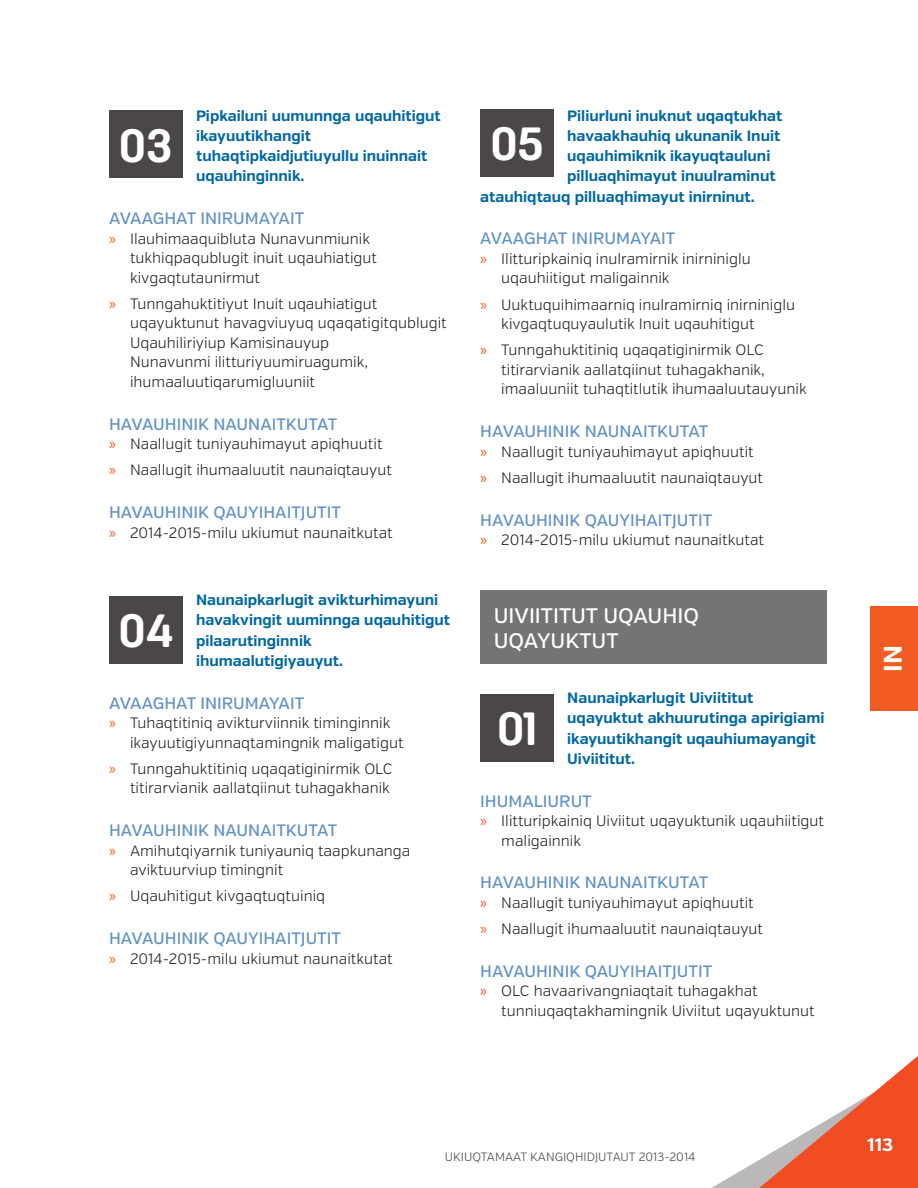
<style>
.page{position:relative;width:918px;height:1188px;background:#fff}
.page>*{position:absolute;margin:0;border:0;box-sizing:border-box;transform-origin:0 0}
.t1{font:700 46.5px "Antartida RD Ess";color:#fff}
.t2{font:700 25.5px "Verb";color:#fff}
.t3{font:500 21px/25.2px "Verb";color:#fff}
.t4{font:700 18px "Verb";color:#fff}
.Heading_3{font:500 16.5px "Verb";color:#6192c7}
.t5{font:300 15px/19.5px "Verb";color:#231f20}
.Recommendations{font:700 15px/20.2px "Verb";color:#0168a4}
.t6{font:300 12px "Verb";color:#4a4746}
.s1{font-family:"Myriad Pro";font-weight:400;font-size:16.5px;color:#f25b21}
</style>
<div class="page">
<div style="left:870px;top:607px;width:48px;height:104px;background:#f25b21"></div>
<svg style="left:712px;top:1056px;width:206px;height:132px"></svg>
<div style="left:109px;top:110px;width:74px;height:68px;background:#4a4746"></div>
<div style="left:109px;top:596px;width:74px;height:67px;background:#4a4746"></div>
<div style="left:480px;top:109px;width:74px;height:67px;background:#4a4746"></div>
<div style="left:480px;top:590px;width:346px;height:74px;background:#767473"></div>
<div style="left:480px;top:694px;width:74px;height:68px;background:#4a4746"></div>
<p class="Recommendations" style="left:196px;top:105px;width:246px">Pipkailuni uumunnga uqauhitigut ikayuutikhangit tuhaqtipkaidjutiuyullu inuinnait uqauhinginnik.</p>
<p class="Heading_3" style="left:109px;top:208px;width:197px">AVAAGHAT INIRUMAYAIT</p>
<p class="t5" style="left:130px;top:229px;width:249px;text-indent:-21px"><span class="s1">»</span> Ilauhimaaquibluta Nunavunmiunik tukhiqpaqublugit inuit uqauhiatigut kivgaqtutaunirmut</p>
<p class="t5" style="left:130px;top:294px;width:318px;text-indent:-21px"><span class="s1">»</span> Tunngahuktitiyut Inuit uqauhiatigut uqayuktunut havagviuyuq uqaqatigitqublugit Uqauhiliriyiup Kamisinauyup<br>Nunavunmi ilitturiyuumiruagumik, ihumaaluutiqarumigluuniit</p>
<p class="Heading_3" style="left:109px;top:414px;width:230px">HAVAUHINIK NAUNAITKUTAT</p>
<p class="t5" style="left:109px;top:434px;width:275px"><span class="s1">»</span> Naallugit tuniyauhimayut apiqhuutit</p>
<p class="t5" style="left:109px;top:461px;width:284px"><span class="s1">»</span> Naallugit ihumaaluutit naunaiqtauyut</p>
<p class="Heading_3" style="left:109px;top:502px;width:233px">HAVAUHINIK QAUYIHAITJUTIT</p>
<p class="t5" style="left:109px;top:523px;width:285px"><span class="s1">»</span> 2014-2015-milu ukiumut naunaitkutat</p>
<p class="t1" style="left:119px;top:120px;width:56px">03</p>
<p class="Recommendations" style="left:196px;top:590px;width:256px">Naunaipkarlugit avikturhimayuni havakvingit uuminnga uqauhitigut pilaarutinginnik ihumaalutigiyauyut.</p>
<p class="Heading_3" style="left:109px;top:693px;width:197px">AVAAGHAT INIRUMAYAIT</p>
<p class="t5" style="left:130px;top:713px;width:275px;text-indent:-21px"><span class="s1">»</span> Tuhaqtitiniq avikturviinnik timinginnik ikayuutigiyunnaqtamingnik maligatigut</p>
<p class="t5" style="left:109px;top:759px;width:285px;text-align:right"><span class="s1">»</span> Tunngahuktitiniq uqaqatiginirmik OLC titirarvianik aallatqiinut tuhagakhanik</p>
<p class="Heading_3" style="left:109px;top:820px;width:230px">HAVAUHINIK NAUNAITKUTAT</p>
<p class="t5" style="left:130px;top:841px;width:282px;text-indent:-21px"><span class="s1">»</span> Amihutqiyarnik tuniyauniq taapkunanga aviktuurviup timingnit</p>
<p class="t5" style="left:109px;top:887px;width:218px"><span class="s1">»</span> Uqauhitigut kivgaqtuqtuiniq</p>
<p class="Heading_3" style="left:109px;top:928px;width:233px">HAVAUHINIK QAUYIHAITJUTIT</p>
<p class="t5" style="left:109px;top:949px;width:285px"><span class="s1">»</span> 2014-2015-milu ukiumut naunaitkutat</p>
<p class="t1" style="left:118px;top:605px;width:56px">04</p>
<p class="Recommendations" style="left:567px;top:105px;width:217px">Piliurluni inuknut uqaqtukhat</p>
<p class="Recommendations" style="left:567px;top:126px;width:215px">havaakhauhiq ukunanik Inuit</p>
<p class="Recommendations" style="left:567px;top:146px;width:205px">uqauhimiknik ikayuqtauluni</p>
<p class="Recommendations" style="left:567px;top:166px;width:210px">pilluaqhimayut inuulraminut</p>
<p class="Recommendations" style="left:480px;top:186px;width:276px">atauhiqtauq pilluaqhimayut inirninut.</p>
<p class="Heading_3" style="left:480px;top:229px;width:197px">AVAAGHAT INIRUMAYAIT</p>
<p class="t5" style="left:501px;top:249px;width:251px;text-indent:-21px"><span class="s1">»</span> Ilitturipkainiq inulramirnik inirniniglu uqauhiitigut maligainnik</p>
<p class="t5" style="left:501px;top:295px;width:295px;text-indent:-21px"><span class="s1">»</span> Uuktuquihimaarniq inulramirniq inirniniglu kivgaqtuquyaulutik Inuit uqauhitigut</p>
<p class="t5" style="left:501px;top:341px;width:307px;text-indent:-21px"><span class="s1">»</span> Tunngahuktitiniq uqaqatiginirmik OLC titirarvianik aallatqiinut tuhagakhanik, imaaluuniit tuhaqtitlutik ihumaaluutauyunik</p>
<p class="Heading_3" style="left:480px;top:421px;width:230px">HAVAUHINIK NAUNAITKUTAT</p>
<p class="t5" style="left:480px;top:442px;width:275px"><span class="s1">»</span> Naallugit tuniyauhimayut apiqhuutit</p>
<p class="t5" style="left:480px;top:468px;width:284px"><span class="s1">»</span> Naallugit ihumaaluutit naunaiqtauyut</p>
<p class="Heading_3" style="left:480px;top:510px;width:233px">HAVAUHINIK QAUYIHAITJUTIT</p>
<p class="t5" style="left:480px;top:530px;width:285px"><span class="s1">»</span> 2014-2015-milu ukiumut naunaitkutat</p>
<p class="t1" style="left:490px;top:118px;width:55px">05</p>
<p class="t3" style="left:494px;top:603px;width:207px">UIVIITITUT UQAUHIQ<br>UQAYUKTUT</p>
<p class="Recommendations" style="left:567px;top:688px;width:259px">Naunaipkarlugit Uiviititut uqayuktut akhuurutinga apirigiami ikayuutikhangit uqauhiumayangit<br>Uiviititut.</p>
<p class="Heading_3" style="left:480px;top:791px;width:113px">IHUMALIURUT</p>
<p class="t5" style="left:501px;top:811px;width:324px;text-indent:-21px"><span class="s1">»</span> Ilitturipkainiq Uiviitut uqayuktunik uqauhiitigut maligainnik</p>
<p class="Heading_3" style="left:480px;top:873px;width:230px">HAVAUHINIK NAUNAITKUTAT</p>
<p class="t5" style="left:480px;top:893px;width:275px"><span class="s1">»</span> Naallugit tuniyauhimayut apiqhuutit</p>
<p class="t5" style="left:480px;top:919px;width:284px"><span class="s1">»</span> Naallugit ihumaaluutit naunaiqtauyut</p>
<p class="Heading_3" style="left:480px;top:961px;width:233px">HAVAUHINIK QAUYIHAITJUTIT</p>
<p class="t5" style="left:501px;top:982px;width:315px;text-indent:-21px"><span class="s1">»</span> OLC havaarivangniaqtait tuhagakhat tunniuqaqtakhamingnik Uiviitut uqayuktunut</p>
<p class="t1" style="left:497px;top:704px;width:42px">01</p>
<h2 class="t2" style="left:877px;top:672px;width:28px;rotate:-90deg">IN</h2>
<p class="t6" style="left:445px;top:1150px;width:252px">UKIUQTAMAAT KANGIQHIDJUTAUT 2013-2014</p>
<p class="t4" style="left:867px;top:1134px;width:27px">113</p>
</div>
